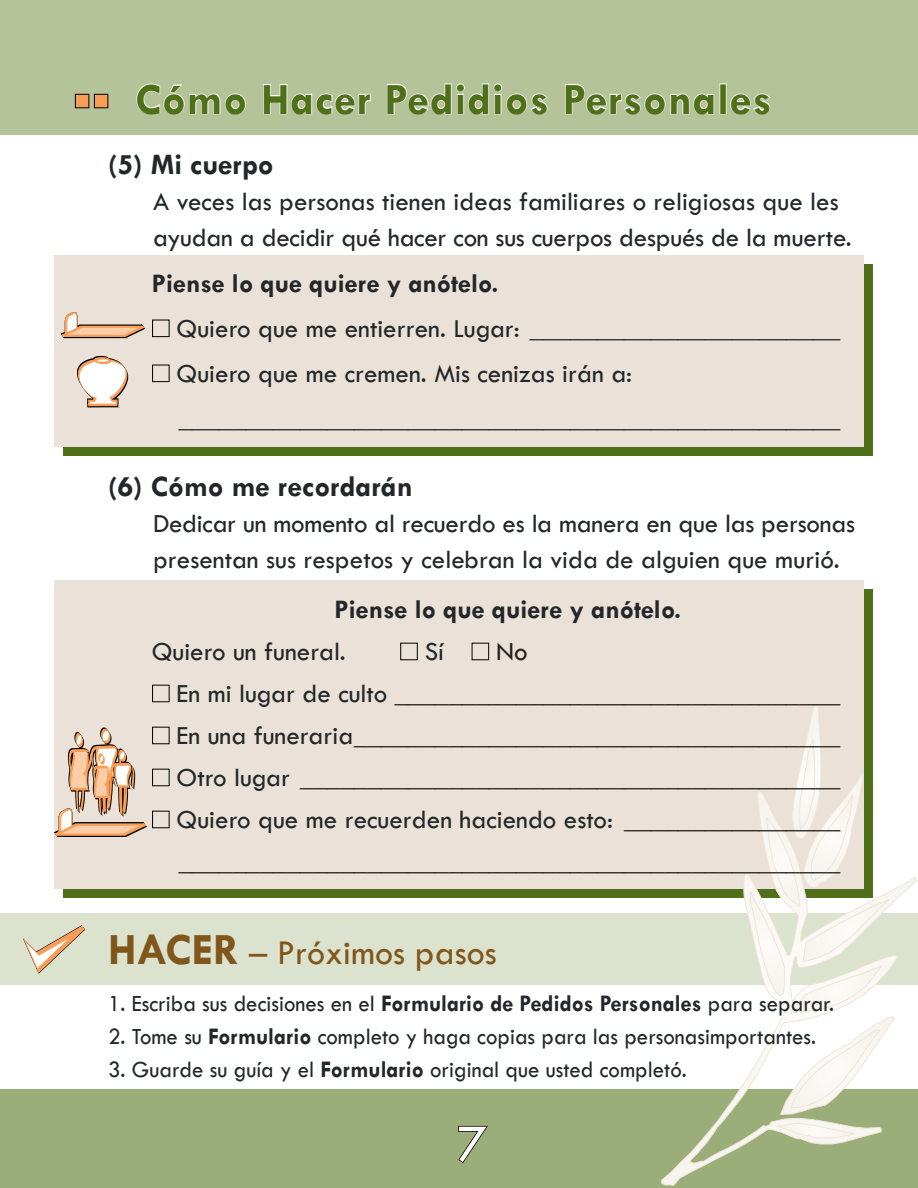
<style>
.page{position:relative;width:918px;height:1188px;background:#fff}
.page>*{position:absolute;margin:0;border:0;box-sizing:border-box;transform-origin:0 0}
.t1{font:54px "Tw Cen";color:#fff}
.t2{font:700 45px "Tw Cen";letter-spacing:.02em;color:#4f6f19}
.t3{font:36px "Tw Cen";color:#80561b}
.t4{font:700 30px "Tw Cen";color:#23272a}
.t5{font:27px/36px "Tw Cen";color:#23272a}
.t6{font:27px/42px "Tw Cen";color:#24211d;text-align:center}
.t7{font:700 27px "Tw Cen";color:#23272a}
.t8{font:24px "Tw Cen";color:#23272a;scale:.95 1}
.s1{color:#23272a}
.s2{font-weight:700;font-size:45px}
.s3{font-weight:700}
</style>
<div class="page">
<div style="left:0;top:0;width:918px;height:135px;background:#b5c39b"></div>
<div style="left:0;top:1089px;width:918px;height:99px;background:#9bad78"></div>
<svg style="left:458px;top:1125px;width:30px;height:38px"></svg>
<div style="left:0;top:914px;width:918px;height:72px;background:#dbe2ce"></div>
<div style="left:63px;top:590px;width:810px;height:308px;background:#4f6f19"></div>
<div style="left:63px;top:264px;width:810px;height:192px;background:#4f6f19"></div>
<div style="left:54px;top:580px;width:810px;height:309px;background:#eae2d8"></div>
<svg style="left:661px;top:874px;width:256px;height:312px"></svg>
<svg style="left:778px;top:1123px;width:79px;height:15px"></svg>
<svg style="left:750px;top:707px;width:145px;height:408px"></svg>
<div style="left:75px;top:94px;width:14px;height:14px;background:#f89e59"></div>
<div style="left:75px;top:94px;width:14px;height:14px;border:1px solid #000"></div>
<div style="left:94px;top:94px;width:14px;height:14px;background:#f89e59"></div>
<div style="left:94px;top:94px;width:14px;height:14px;border:1px solid #000"></div>
<div style="left:54px;top:255px;width:810px;height:192px;background:#eae2d8"></div>
<svg style="left:61px;top:312px;width:84px;height:26px"></svg>
<svg style="left:77px;top:356px;width:52px;height:51px"></svg>
<svg style="left:54px;top:728px;width:93px;height:109px"></svg>
<svg style="left:23px;top:925px;width:62px;height:49px"></svg>
<svg style="left:136px;top:83px;width:110px;height:32px"></svg>
<svg style="left:263px;top:84px;width:108px;height:31px"></svg>
<svg style="left:387px;top:83px;width:161px;height:32px"></svg>
<svg style="left:564px;top:84px;width:151px;height:31px"></svg>
<div style="left:719px;top:83px;width:8px;height:31px;border:2px solid #fff"></div>
<svg style="left:730px;top:93px;width:41px;height:22px"></svg>
<div style="left:152px;top:320px;width:18px;height:17px;border:1px solid #000"></div>
<div style="left:152px;top:365px;width:18px;height:17px;border:1px solid #000"></div>
<div style="left:400px;top:643px;width:18px;height:17px;border:1px solid #000"></div>
<div style="left:472px;top:643px;width:17px;height:17px;border:1px solid #000"></div>
<div style="left:152px;top:685px;width:18px;height:17px;border:1px solid #000"></div>
<div style="left:152px;top:727px;width:18px;height:17px;border:1px solid #000"></div>
<div style="left:152px;top:769px;width:18px;height:17px;border:1px solid #000"></div>
<div style="left:152px;top:811px;width:18px;height:17px;border:1px solid #000"></div>
<h2 class="t2" style="left:135px;top:72px;width:638px">Cómo Hacer Pedidios Personales</h2>
<p class="t4" style="left:108px;top:146px;width:167px">(5) Mi cuerpo</p>
<p class="t5" style="left:153px;top:183px;width:700px">A veces las personas tienen ideas familiares o religiosas que les ayudan a decidir qué hacer con sus cuerpos después de la muerte.</p>
<p class="t7" style="left:152px;top:267px;width:348px">Piense lo que quiere y anótelo.</p>
<p class="t5" style="left:177px;top:306px;width:665px;line-height:45px">Quiero que me entierren. Lugar: _______________________<br>Quiero que me cremen. Mis cenizas irán a: _________________________________________________</p>
<p class="t4" style="left:108px;top:469px;width:306px">(6) Cómo me recordarán</p>
<p class="t5" style="left:153px;top:506px;width:704px">Dedicar un momento al recuerdo es la manera en que las personas presentan sus respetos y celebran la vida de alguien que murió.</p>
<p class="t7" style="left:334px;top:593px;width:348px">Piense lo que quiere y anótelo.</p>
<p class="t5" style="left:152px;top:633px;width:196px">Quiero un funeral.</p>
<p class="t5" style="left:425px;top:633px;width:21px">Sí</p>
<p class="t6" style="left:177px;top:630px;width:665px">No<br><span class="s1">En mi lugar de culto</span> _________________________________ <span class="s1">En una funeraria</span>____________________________________ <span class="s1">Otro lugar</span> ________________________________________ <span class="s1">Quiero que me recuerden haciendo esto:</span> ________________ _________________________________________________</p>
<h3 class="t3" style="left:108px;top:931px;width:390px"><span class="s2">HACER</span> – Próximos pasos</h3>
<p class="t8" style="left:108px;top:989px;width:766px">1. Escriba sus decisiones en el <span class="s3">Formulario de Pedidos Personales</span> para separar.</p>
<p class="t8" style="left:108px;top:1022px;width:747px">2. Tome su <span class="s3">Formulario</span> completo y haga copias para las personasimportantes.</p>
<p class="t8" style="left:108px;top:1055px;width:611px">3. Guarde su guía y el <span class="s3">Formulario</span> original que usted completó.</p>
<h1 class="t1" style="left:457px;top:1111px;width:31px">7</h1>
</div>
